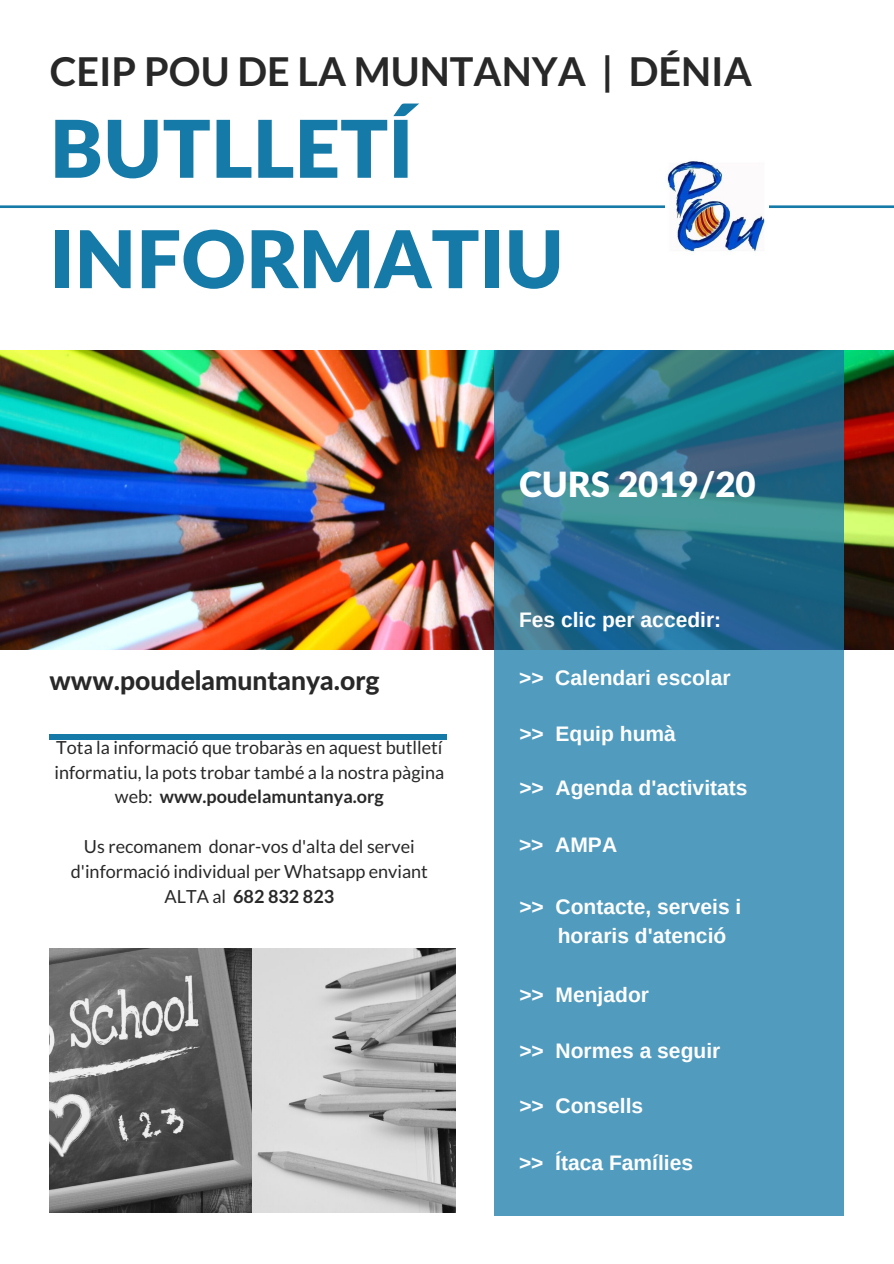
<style>
.page{position:relative;width:894px;height:1264px;background:#fff}
.page>*{position:absolute;margin:0;border:0;box-sizing:border-box;transform-origin:0 0}
.t1{font:900 79.5px/110.4px "Lato Latin";color:#157aa8}
.t2{font:700 39.75px "Lato";color:#282828}
.t3{font:900 34.8px "Lato Latin";color:#fff}
.t4{font:800 26.55px "Lato Latin";color:#282828}
.t5{font:700 21px/29px "Arimo";color:#fff}
.t6{font:18px/24.8px "Lato";color:#282828;text-align:center}
.s1{font-weight:700}
</style>
<div class="page">
<svg style="left:0;top:205px;width:893px;height:3px;background:#348bb3"></svg>
<img style="left:0;top:350px;width:893px;height:299px">
<svg style="left:494px;top:350px;width:349px;height:865px;background:#428cae"></svg>
<img style="left:50px;top:948px;width:405px;height:264px">
<div style="left:49px;top:734px;width:397px;height:5px;background:#157aa8"></div>
<img style="left:665px;top:161px;width:102px;height:92px">
<h2 class="t2" style="left:50px;top:46px;width:703px">CEIP POU DE LA MUNTANYA | DÉNIA</h2>
<h1 class="t1" style="left:50px;top:92px;width:515px">BUTLLETÍ<br>INFORMATIU</h1>
<h3 class="t4" style="left:49px;top:663px;width:331px">www.poudelamuntanya.org</h3>
<p class="t6" style="left:54px;top:734px;width:391px">Tota la informació que trobaràs en aquest butlletí informatiu, la pots trobar també a la nostra pàgina web: <span class="s1">www.poudelamuntanya.org</span></p>
<p class="t6" style="left:71px;top:833px;width:358px">Us recomanem donar-vos d'alta del servei d'informació individual per Whatsapp enviant<br>ALTA al <span class="s1">682 832 823</span></p>
<h3 class="t3" style="left:519px;top:463px;width:238px">CURS 2019/20</h3>
<p class="t5" style="left:519px;top:605px;width:204px">Fes clic per accedir:</p>
<p class="t5" style="left:519px;top:663px;width:213px">&gt;&gt; Calendari escolar</p>
<p class="t5" style="left:519px;top:719px;width:158px">&gt;&gt; Equip humà</p>
<p class="t5" style="left:519px;top:773px;width:230px">&gt;&gt; Agenda d'activitats</p>
<p class="t5" style="left:519px;top:830px;width:100px">&gt;&gt; AMPA</p>
<p class="t5" style="left:557px;top:892px;width:185px;text-indent:-38px">&gt;&gt; Contacte, serveis i horaris d'atenció</p>
<p class="t5" style="left:519px;top:980px;width:131px">&gt;&gt; Menjador</p>
<p class="t5" style="left:519px;top:1035px;width:202px">&gt;&gt; Normes a seguir</p>
<p class="t5" style="left:519px;top:1091px;width:125px">&gt;&gt; Consells</p>
<p class="t5" style="left:519px;top:1147px;width:176px">&gt;&gt; Ítaca Famílies</p>
</div>
